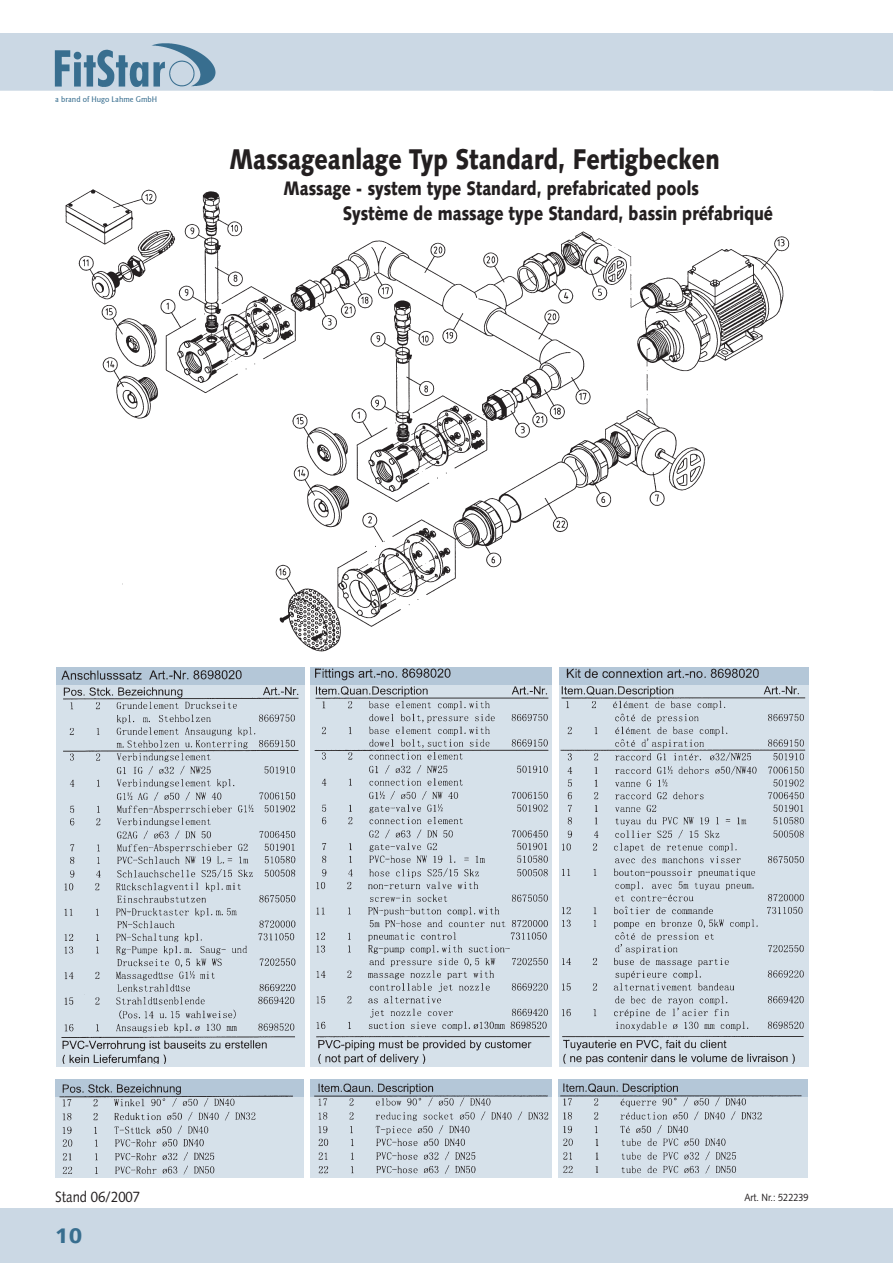
<style>
.page{position:relative;width:893px;height:1263px;background:#fff}
.page>*{position:absolute;margin:0;border:0;box-sizing:border-box;transform-origin:0 0}
.t1{font:900 28.5px "Syntax";color:#231f20;scale:.8 1}
.t2{font:900 21px "Syntax";color:#386e8f}
.t3{font:900 19.5px/25.5px "Syntax";color:#231f20;scale:.8 1}
.t4{font:15px "Syntax";color:#231f20;scale:.87 1}
.t5{font:10.5px "Syntax";color:#231f20;scale:.87 1}
.t6{font:500 8.1px "Goudy Sans IT Cby BT";color:#386e8f}
</style>
<div class="page">
<div style="left:0;top:33px;width:873px;height:58px;background:#cbd8e4"></div>
<div style="left:0;top:1208px;width:875px;height:55px;background:#cbd8e4"></div>
<img style="left:39px;top:33px;width:187px;height:58px">
<svg style="left:875px;top:1208px;width:18px;height:55px"></svg>
<svg style="left:873px;top:33px;width:20px;height:58px"></svg>
<div style="left:55px;top:1079px;width:249px;height:20px;background:#b4c7d8"></div>
<div style="left:310px;top:1079px;width:241px;height:20px;background:#b4c7d8"></div>
<div style="left:558px;top:1079px;width:250px;height:20px;background:#b4c7d8"></div>
<img style="left:65px;top:189px;width:725px;height:463px">
<div style="left:56px;top:667px;width:249px;height:21px;background:#b4c7d8"></div>
<div style="left:311px;top:667px;width:241px;height:21px;background:#b4c7d8"></div>
<div style="left:559px;top:667px;width:250px;height:21px;background:#b4c7d8"></div>
<img style="left:55px;top:1082px;width:753px;height:96px">
<img style="left:56px;top:668px;width:753px;height:396px">
<p class="t6" style="left:55px;top:94px;width:103px">a brand of Hugo Lahme GmbH</p>
<h1 class="t1" style="left:230px;top:143px;width:614px">Massageanlage Typ Standard, Fertigbecken</h1>
<p class="t3" style="left:343px;top:175px;width:540px;text-indent:-59px">Massage - system type Standard, prefabricated pools<br>Système de massage type Standard, bassin préfabriqué</p>
<p class="t4" style="left:55px;top:1188px;width:99px">Stand 06/2007</p>
<p class="t5" style="left:744px;top:1191px;width:75px">Art. Nr.: 522239</p>
<p class="t2" style="left:55px;top:1223px;width:29px">10</p>
</div>
